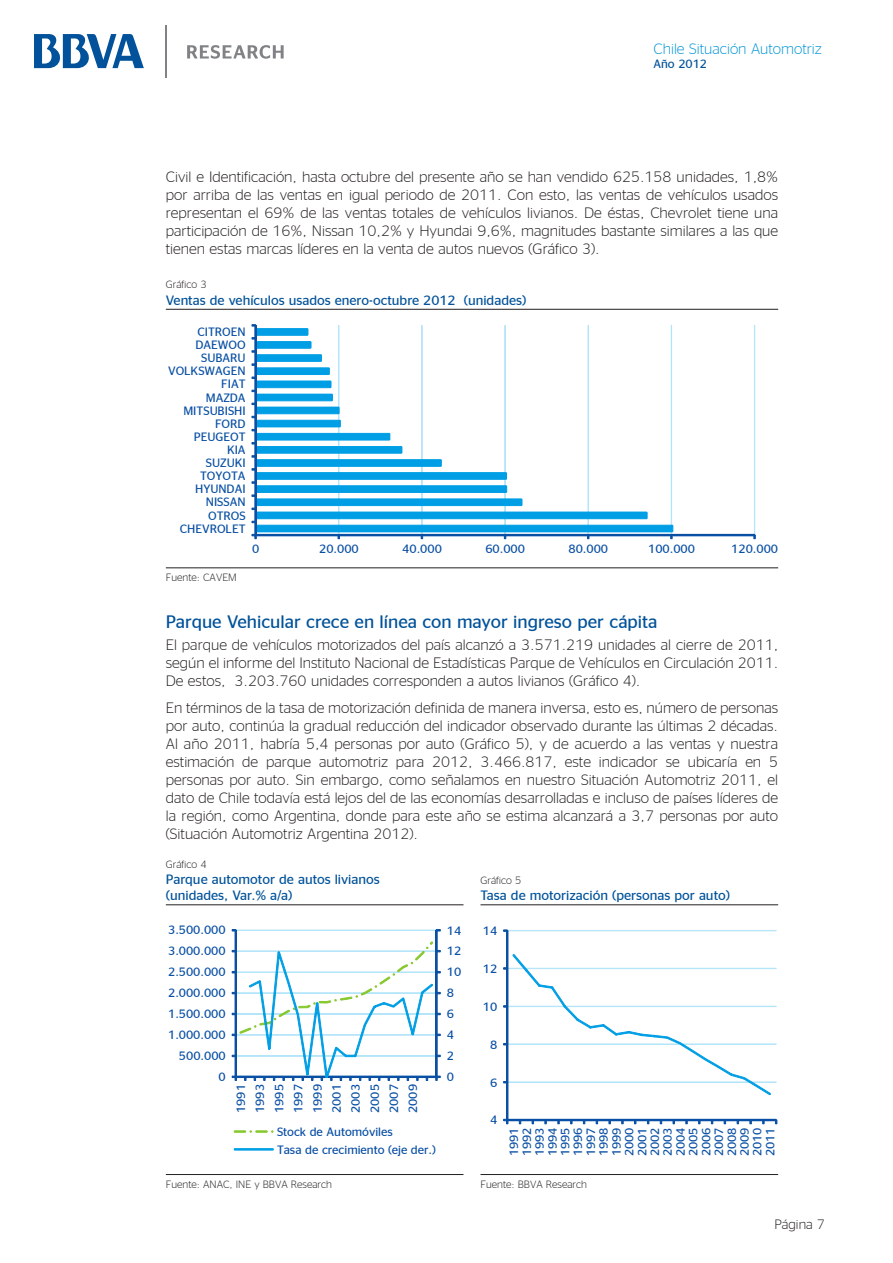
<style>
.page{position:relative;width:893px;height:1263px;background:#fff}
.page>*{position:absolute;margin:0;border:0;box-sizing:border-box;transform-origin:0 0}
._2o_nivel{font:18px "BBVA Office";color:#01529a}
.C__de_Texto{font:300 15px/18px "BBVA Office";color:#231f20;text-align:justify}
.t1{font:300 15px "BBVA Office";color:#0696d7}
.Tablas_-_2_titular{font:13.5px/16.2px "BBVA Office";color:#01529a}
.t2{font:300 13.5px "BBVA Office";color:#231f20}
.t3{font:12px/12.8px "BBVA Office";letter-spacing:-.005em;color:#094fa4;text-align:justify}
.t4{font:12px "BBVA Office";color:#01529a}
.Tablas_-_5_fuente{font:300 10.5px "BBVA Office";color:#231f20}
.Num_graf{font:300 10.5px "BBVA Office";color:#231f20}
</style>
<div class="page">
<svg style="left:187px;top:45px;width:97px;height:14px"></svg>
<svg style="left:34px;top:34px;width:110px;height:34px"></svg>
<hr style="left:165px;top:25px;width:2px;height:52px;background:#808285">
<hr style="left:166px;top:309px;width:612px;height:1px;background:#231f20">
<hr style="left:754px;top:325px;width:1px;height:210px;background:#b5e5f9">
<div style="left:255px;top:534px;width:500px;height:2px;border:1px solid #094fa4"></div>
<svg style="left:252px;top:325px;width:421px;height:214px"></svg>
<hr style="left:166px;top:567px;width:612px;height:1px;background:#231f20">
<hr style="left:166px;top:904px;width:297px;height:1px;background:#231f20">
<hr style="left:480px;top:904px;width:298px;height:1px;background:#231f20">
<hr style="left:236px;top:930px;width:201px;height:1px;background:#b5e5f9">
<div style="left:436px;top:930px;width:1px;height:147px;border:1px solid #094fa4"></div>
<div style="left:235px;top:930px;width:2px;height:147px;border:1px solid #094fa4"></div>
<svg style="left:232px;top:942px;width:208px;height:138px"></svg>
<svg style="left:234px;top:1131px;width:39px;height:1px"></svg>
<div style="left:234px;top:1148px;width:39px;height:2px;border:1px solid #009ee5"></div>
<hr style="left:507px;top:1082px;width:269px;height:1px;background:#b5e5f9">
<hr style="left:507px;top:1044px;width:269px;height:1px;background:#b5e5f9">
<hr style="left:507px;top:1006px;width:269px;height:1px;background:#b5e5f9">
<hr style="left:507px;top:968px;width:269px;height:1px;background:#b5e5f9">
<hr style="left:507px;top:930px;width:269px;height:1px;background:#b5e5f9">
<div style="left:506px;top:930px;width:2px;height:190px;border:1px solid #094fa4"></div>
<div style="left:507px;top:1119px;width:269px;height:2px;border:1px solid #094fa4"></div>
<svg style="left:504px;top:1119px;width:4px;height:5px"></svg>
<svg style="left:513px;top:954px;width:258px;height:141px"></svg>
<hr style="left:166px;top:1174px;width:297px;height:1px;background:#231f20">
<hr style="left:480px;top:1174px;width:298px;height:1px;background:#231f20">
<p class="t1" style="left:653px;top:40px;width:170px">Chile Situación Automotriz</p>
<p class="t4" style="left:653px;top:57px;width:55px">Año 2012</p>
<p class="C__de_Texto" style="left:166px;top:168px;width:614px">Civil e Identificación, hasta octubre del presente año se han vendido 625.158 unidades, 1,8% por arriba de las ventas en igual periodo de 2011. Con esto, las ventas de vehículos usados representan el 69% de las ventas totales de vehículos livianos. De éstas, Chevrolet tiene una participación de 16%, Nissan 10,2% y Hyundai 9,6%, magnitudes bastante similares a las que tienen estas marcas líderes en la venta de autos nuevos (Gráfico 3).</p>
<p class="Num_graf" style="left:166px;top:279px;width:43px">Gráfico 3</p>
<p class="Tablas_-_2_titular" style="left:166px;top:292px;width:362px">Ventas de vehículos usados enero-octubre 2012 (unidades)</p>
<p class="t3" style="left:197px;top:325px;width:50px">CITROEN</p>
<p class="t3" style="left:195px;top:338px;width:52px">DAEWOO</p>
<p class="t3" style="left:201px;top:351px;width:46px">SUBARU</p>
<p class="t3" style="left:168px;top:364px;width:79px">VOLKSWAGEN</p>
<p class="t3" style="left:221px;top:378px;width:26px">FIAT</p>
<p class="t3" style="left:206px;top:391px;width:41px">MAZDA</p>
<p class="t3" style="left:183px;top:404px;width:64px">MITSUBISHI</p>
<p class="t3" style="left:215px;top:417px;width:32px">FORD</p>
<p class="t3" style="left:194px;top:430px;width:53px">PEUGEOT</p>
<p class="t3" style="left:227px;top:443px;width:20px">KIA</p>
<p class="t3" style="left:206px;top:456px;width:41px">SUZUKI</p>
<p class="t3" style="left:200px;top:469px;width:47px">TOYOTA</p>
<p class="t3" style="left:195px;top:482px;width:52px">HYUNDAI</p>
<p class="t3" style="left:206px;top:496px;width:41px">NISSAN</p>
<p class="t3" style="left:208px;top:509px;width:39px">OTROS</p>
<p class="t3" style="left:180px;top:522px;width:67px">CHEVROLET</p>
<p class="t3" style="left:252px;top:542px;width:9px">0</p>
<p class="t3" style="left:319px;top:542px;width:41px">20.000</p>
<p class="t3" style="left:402px;top:542px;width:41px">40.000</p>
<p class="t3" style="left:485px;top:542px;width:41px">60.000</p>
<p class="t3" style="left:569px;top:542px;width:41px">80.000</p>
<p class="t3" style="left:648px;top:542px;width:48px">100.000</p>
<p class="t3" style="left:731px;top:542px;width:48px">120.000</p>
<p class="Tablas_-_5_fuente" style="left:166px;top:571px;width:72px">Fuente: CAVEM</p>
<p class="_2o_nivel" style="left:166px;top:612px;width:493px">Parque Vehicular crece en línea con mayor ingreso per cápita</p>
<p class="C__de_Texto" style="left:166px;top:636px;width:614px">El parque de vehículos motorizados del país alcanzó a 3.571.219 unidades al cierre de 2011, según el informe del Instituto Nacional de Estadísticas Parque de Vehículos en Circulación 2011.<br>De estos, 3.203.760 unidades corresponden a autos livianos (Gráfico 4).</p>
<p class="C__de_Texto" style="left:166px;top:698px;width:614px">En términos de la tasa de motorización definida de manera inversa, esto es, número de personas por auto, continúa la gradual reducción del indicador observado durante las últimas 2 décadas.<br>Al año 2011, habría 5,4 personas por auto (Gráfico 5), y de acuerdo a las ventas y nuestra estimación de parque automotriz para 2012, 3.466.817, este indicador se ubicaría en 5 personas por auto. Sin embargo, como señalamos en nuestro Situación Automotriz 2011, el dato de Chile todavía está lejos del de las economías desarrolladas e incluso de países líderes de la región, como Argentina, donde para este año se estima alcanzará a 3,7 personas por auto (Situación Automotriz Argentina 2012).</p>
<p class="Num_graf" style="left:166px;top:858px;width:43px">Gráfico 4</p>
<p class="Tablas_-_2_titular" style="left:166px;top:871px;width:215px">Parque automotor de autos livianos (unidades, Var.% a/a)</p>
<p class="Num_graf" style="left:480px;top:874px;width:43px">Gráfico 5</p>
<p class="Tablas_-_2_titular" style="left:480px;top:887px;width:251px">Tasa de motorización (personas por auto)</p>
<p class="t3" style="left:168px;top:924px;width:59px">3.500.000</p>
<p class="t3" style="left:447px;top:924px;width:16px">14</p>
<p class="t3" style="left:483px;top:924px;width:16px">14</p>
<p class="t3" style="left:168px;top:944px;width:59px">3.000.000</p>
<p class="t3" style="left:447px;top:945px;width:16px">12</p>
<p class="t3" style="left:168px;top:965px;width:59px">2.500.000</p>
<p class="t3" style="left:447px;top:965px;width:16px">10</p>
<p class="t3" style="left:483px;top:962px;width:16px">12</p>
<p class="t3" style="left:168px;top:986px;width:59px">2.000.000</p>
<p class="t3" style="left:447px;top:986px;width:9px">8</p>
<p class="t3" style="left:168px;top:1007px;width:59px">1.500.000</p>
<p class="t3" style="left:447px;top:1007px;width:9px">6</p>
<p class="t3" style="left:483px;top:1000px;width:16px">10</p>
<p class="t3" style="left:168px;top:1028px;width:59px">1.000.000</p>
<p class="t3" style="left:447px;top:1028px;width:9px">4</p>
<p class="t3" style="left:490px;top:1038px;width:9px">8</p>
<p class="t3" style="left:179px;top:1049px;width:48px">500.000</p>
<p class="t3" style="left:447px;top:1049px;width:9px">2</p>
<p class="t3" style="left:219px;top:1070px;width:9px">0</p>
<p class="t3" style="left:231px;top:1113px;width:30px;line-height:19.2px;rotate:-90deg">1991<br>1993<br>1995<br>1997<br>1999<br>2001<br>2003<br>2005<br>2007<br>2009</p>
<p class="t3" style="left:277px;top:1122px;width:160px;line-height:17.9px">Stock de Automóviles<br>Tasa de crecimiento (eje der.)</p>
<p class="t3" style="left:447px;top:1070px;width:9px">0</p>
<p class="t3" style="left:490px;top:1076px;width:9px">6</p>
<p class="t3" style="left:490px;top:1113px;width:9px">4</p>
<p class="t3" style="left:507px;top:1156px;width:30px;rotate:-90deg">1991<br>1992<br>1993<br>1994<br>1995<br>1996<br>1997<br>1998<br>1999<br>2000<br>2001<br>2002<br>2003<br>2004<br>2005<br>2006<br>2007<br>2008<br>2009<br>2010<br>2011</p>
<p class="Tablas_-_5_fuente" style="left:166px;top:1178px;width:168px">Fuente: ANAC, INE y BBVA Research</p>
<p class="Tablas_-_5_fuente" style="left:480px;top:1178px;width:108px">Fuente: BBVA Research</p>
<p class="t2" style="left:774px;top:1217px;width:52px">Página 7</p>
</div>
